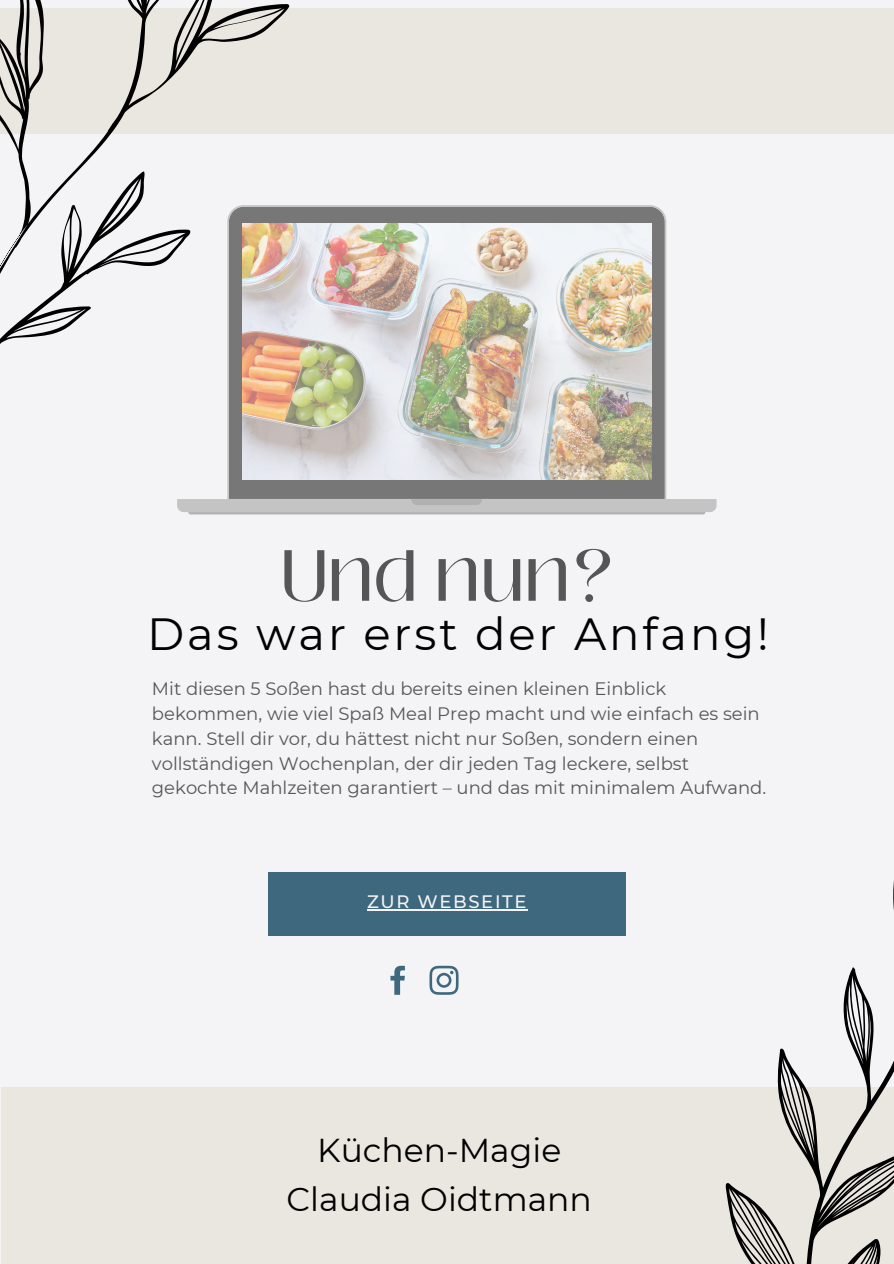
<style>
.page{position:relative;width:894px;height:1264px;background:#fff}
.page>*{position:absolute;margin:0;border:0;box-sizing:border-box;transform-origin:0 0}
.t1{font:72px "Black Mango";color:#565656}
.t2{font:45px "Montserrat";letter-spacing:.065em;color:#000}
.t3{font:33px "Montserrat";color:#000}
.t4{font:18px/24.8px "Montserrat";color:#565656}
.t5{font:500 18px "Montserrat";letter-spacing:.09em;color:#f4f4f6}
</style>
<div class="page">
<div style="left:0;top:0;width:893px;height:1263px;background:#f4f4f6"></div>
<svg style="left:177px;top:205px;width:539px;height:307px"></svg>
<svg style="left:411px;top:499px;width:71px;height:6px"></svg>
<svg style="left:188px;top:512px;width:517px;height:2px"></svg>
<img style="left:242px;top:224px;width:408px;height:256px">
<div style="left:2px;top:1086px;width:891px;height:177px;background:#eae7e0"></div>
<svg style="left:725px;top:967px;width:168px;height:296px"></svg>
<div style="left:268px;top:872px;width:357px;height:63px;background:#3e687e"></div>
<hr style="left:367px;top:909px;width:161px;height:1px;background:#f4f4f6">
<svg style="left:429px;top:965px;width:29px;height:29px"></svg>
<svg style="left:390px;top:965px;width:15px;height:29px"></svg>
<div style="left:0;top:8px;width:893px;height:126px;background:#eae7e0"></div>
<svg style="left:0;top:0;width:289px;height:449px"></svg>
<p class="t1" style="left:280px;top:521px;width:334px">Und nun?</p>
<p class="t2" style="left:147px;top:606px;width:623px">Das war erst der Anfang!</p>
<p class="t4" style="left:152px;top:676px;width:615px">Mit diesen 5 Soßen hast du bereits einen kleinen Einblick bekommen, wie viel Spaß Meal Prep macht und wie einfach es sein kann. Stell dir vor, du hättest nicht nur Soßen, sondern einen vollständigen Wochenplan, der dir jeden Tag leckere, selbst gekochte Mahlzeiten garantiert – und das mit minimalem Aufwand.</p>
<p class="t5" style="left:367px;top:891px;width:161px">ZUR WEBSEITE</p>
<p class="t3" style="left:317px;top:1129px;width:245px">Küchen-Magie</p>
<h1 class="t3" style="left:286px;top:1179px;width:307px">Claudia Oidtmann</h1>
</div>
